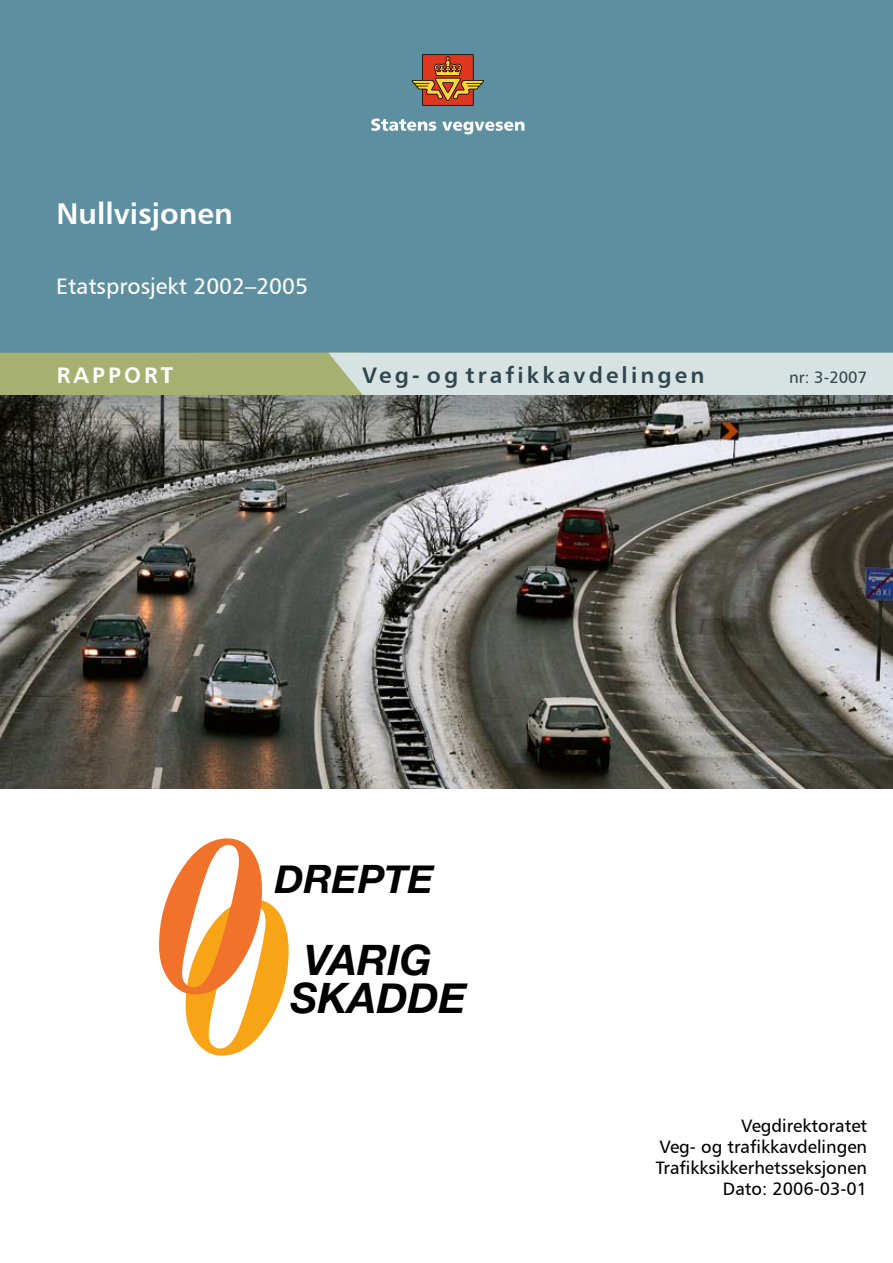
<style>
.page{position:relative;width:893px;height:1263px;background:#fff}
.page>*{position:absolute;margin:0;border:0;box-sizing:border-box;transform-origin:0 0}
.t1{font:italic 700 224.1px "Times";color:#f7a417}
.t2{font:italic 700 41.85px "Helvetica Neue";color:#000}
.t3{font:italic 700 39px "Helvetica Neue";color:#000}
.t4{font:30px "Humanist 777 BT Bold B";color:#fff}
.t5{font:22.5px "Humanist 777 BT Bold B";letter-spacing:.14em;color:#30464d}
.t6{font:22.5px "Humanist 777 BT Roman B";color:#fff}
.t7{font:22.5px "Humanist 777 BT Bold B";letter-spacing:.14em;color:#fff}
.t8{font:18px/21px "Humanist 777 BT Roman B";color:#000;text-align:right}
.t9{font:16.5px "Humanist 777 BT Roman B";color:#30464d}
</style>
<div class="page">
<div style="left:0;top:0;width:893px;height:375px;background:#5e8fa0"></div>
<div style="left:0;top:353px;width:364px;height:42px;background:#a6b171"></div>
<div style="left:328px;top:353px;width:565px;height:42px;background:#d7e2e2"></div>
<svg style="left:371px;top:119px;width:65px;height:12px"></svg>
<svg style="left:442px;top:122px;width:82px;height:12px"></svg>
<svg style="left:412px;top:54px;width:72px;height:52px"></svg>
<img style="left:0;top:395px;width:893px;height:393px">
<h3 class="t4" style="left:57px;top:194px;width:178px">Nullvisjonen</h3>
<p class="t6" style="left:56px;top:272px;width:253px">Etatsprosjekt 2002–2005</p>
<p class="t7" style="left:57px;top:361px;width:118px">RAPPORT</p>
<p class="t5" style="left:362px;top:361px;width:344px">Veg- og trafikkavdelingen</p>
<p class="t9" style="left:789px;top:367px;width:80px">nr: 3-2007</p>
<h1 class="t1" style="left:155px;top:766px;width:140px">0<sup>0</sup></h1>
<h3 class="t3" style="left:275px;top:854px;width:161px">DREPTE</h3>
<h2 class="t2" style="left:304px;top:934px;width:129px">VARIG</h2>
<h2 class="t2" style="left:291px;top:972px;width:178px">SKADDE</h2>
<p class="t8" style="left:656px;top:1114px;width:213px">Vegdirektoratet<br>Veg- og trafikkavdelingen<br>Trafikksikkerhetsseksjonen<br>Dato: 2006-03-01</p>
</div>
